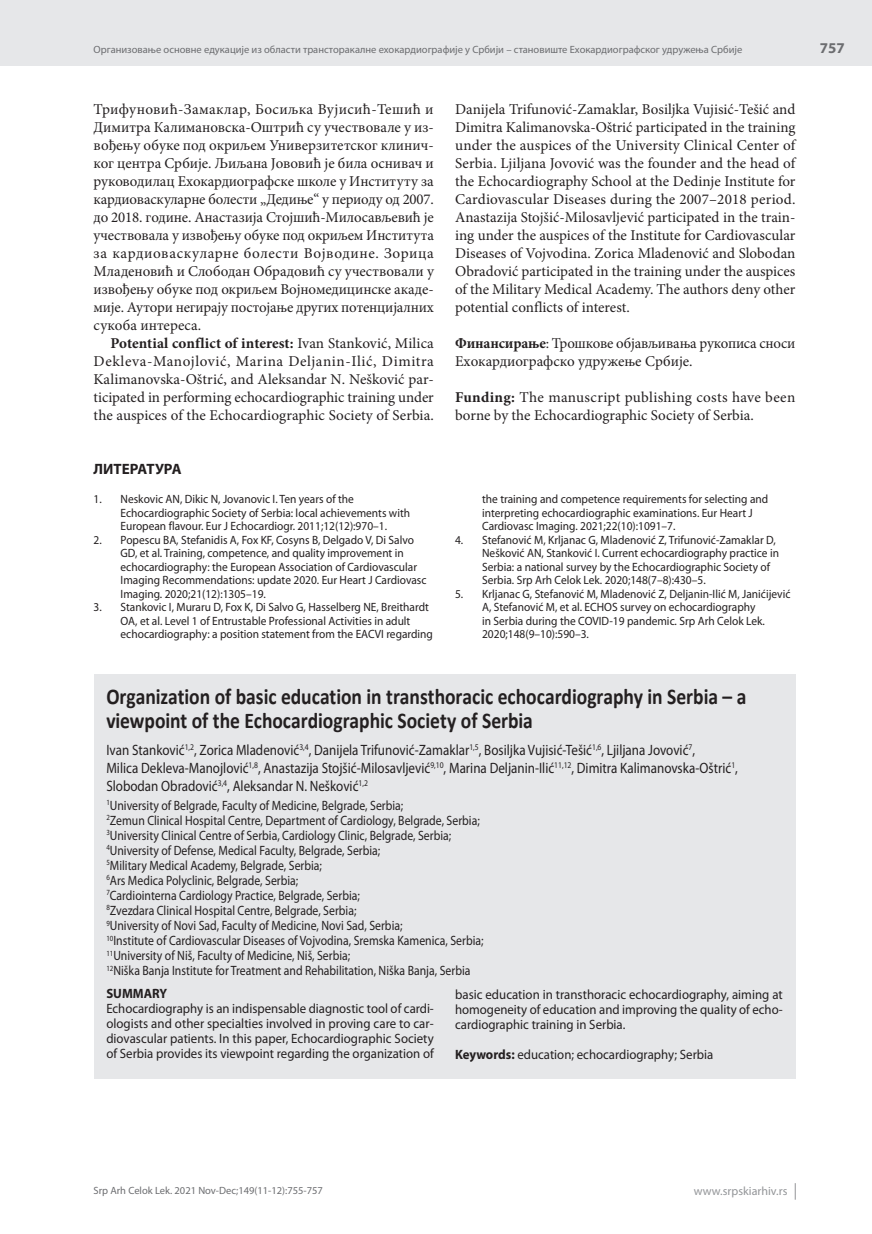
<style>
.page{position:relative;width:872px;height:1234px;background:#fff}
.page>*{position:absolute;margin:0;border:0;box-sizing:border-box;transform-origin:0 0}
.t1{font:700 22.5px/24px "Calibri";letter-spacing:-.005em;color:#231f20;scale:.87 1}
.t2{font:15px/18px "Minion Pro";color:#231f20;text-align:justify}
.t3{font:15px/18px "Myriad Pro";color:#231f20;scale:.87 1}
.t4{font:700 15px "Myriad Pro";color:#231f20}
.t5{font:700 15px "Myriad Pro";color:#6c6d70}
.t6{font:13.5px/15px "Myriad Pro";color:#231f20;scale:.87 1}
.t7{font:13.5px/15px "Myriad Pro";color:#231f20;text-align:justify;scale:.95 1}
.t8{font:700 13.5px "Myriad Pro";color:#231f20;scale:.95 1}
.t9{font:12px/13.5px "Myriad Pro";color:#231f20;scale:.95 1}
.t10{font:12px "Myriad Pro";color:#939598}
.t11{font:10.5px "Myriad Pro";color:#6c6d70}
.s1{font-weight:700}
</style>
<div class="page">
<div style="left:0;top:0;width:872px;height:66px;background:#e6e7e9"></div>
<svg style="left:795px;top:1183px;width:1px;height:16px"></svg>
<div style="left:94px;top:674px;width:701px;height:404px;background:#e6e7e9"></div>
<p class="t11" style="left:94px;top:43px;width:650px">Организовање основне едукације из области трансторакалне ехокардиографије у Србији – становиште Ехокардиографског удружења Србије</p>
<p class="t2" style="left:94px;top:100px;width:342px">Трифуновић-Замаклар, Босиљка Вујисић-Тешић и Димитра Калимановска-Оштрић су учествовале у из&shy;вођењу обуке под окриљем Универзитетског клинич&shy;ког центра Србије. Љиљана Јововић је била оснивач и руководилац Ехокардиографске школе у Институту за кардиоваскуларне болести „Дедиње“ у периоду од 2007. до 2018. године. Анастазија Стојшић-Милосављевић је учествовала у извођењу обуке под окриљем Института за кардиоваскуларне болести Војводине. Зорица Младеновић и Слободан Обрадовић су учествовали у извођењу обуке под окриљем Војномедицинске акаде&shy;мије. Аутори негирају постојање других потенцијалних сукоба интереса.</p>
<p class="t2" style="left:94px;top:334px;width:342px;text-indent:17px"><span class="s1">Potential conflict of interest:</span> Ivan Stanković, Milica Dekleva-Manojlović, Marina Deljanin-Ilić, Dimitra Kalimanovska-Oštrić, and Aleksandar N. Nešković par&shy;ticipated in performing echocardiographic training under the auspices of the Echocardiographic Society of Serbia.</p>
<p class="t4" style="left:94px;top:459px;width:89px">ЛИТЕРАТУРА</p>
<p class="t9" style="left:121px;top:492px;width:306px;text-indent:-27px">1. Neskovic AN, Dikic N, Jovanovic I. Ten years of the<br>Echocardiographic Society of Serbia: local achievements with<br>European flavour. Eur J Echocardiogr. 2011;12(12):970–1.</p>
<p class="t9" style="left:121px;top:532px;width:324px;text-indent:-27px">2. Popescu BA, Stefanidis A, Fox KF, Cosyns B, Delgado V, Di Salvo GD, et al. Training, competence, and quality improvement in echocardiography: the European Association of Cardiovascular Imaging Recommendations: update 2020. Eur Heart J Cardiovasc Imaging. 2020;21(12):1305–19.</p>
<p class="t9" style="left:121px;top:600px;width:330px;text-indent:-27px">3. Stankovic I, Muraru D, Fox K, Di Salvo G, Hasselberg NE, Breithardt<br>OA, et al. Level 1 of Entrustable Professional Activities in adult echocardiography: a position statement from the EACVI regarding</p>
<p class="t2" style="left:455px;top:100px;width:342px">Danijela Trifunović-Zamaklar, Bosiljka Vujisić-Tešić and Dimitra Kalimanovska-Oštrić participated in the training under the auspices of the University Clinical Center of Serbia. Ljiljana Jovović was the founder and the head of the Echocardiography School at the Dedinje Institute for Cardiovascular Diseases during the 2007–2018 period.<br>Anastazija Stojšić-Milosavljević participated in the train&shy;ing under the auspices of the Institute for Cardiovascular Diseases of Vojvodina. Zorica Mladenović and Slobodan Obradović participated in the training under the auspices of the Military Medical Academy. The authors deny other potential conflicts of interest.</p>
<p class="t2" style="left:455px;top:334px;width:342px"><span class="s1">Финансирање</span>: Трошкове објављивања рукописа сноси<br>Ехокардиографско удружење Србије.</p>
<p class="t2" style="left:455px;top:388px;width:342px"><span class="s1">Funding:</span> The manuscript publishing costs have been borne by the Echocardiographic Society of Serbia.</p>
<p class="t9" style="left:482px;top:492px;width:303px">the training and competence requirements for selecting and interpreting echocardiographic examinations. Eur Heart J<br>Cardiovasc Imaging. 2021;22(10):1091–7.</p>
<p class="t9" style="left:482px;top:532px;width:314px;text-indent:-27px">4. Stefanović M, Krljanac G, Mladenović Z, Trifunović-Zamaklar D, Nešković AN, Stanković I. Current echocardiography practice in Serbia: a national survey by the Echocardiographic Society of Serbia. Srp Arh Celok Lek. 2020;148(7–8):430–5.</p>
<p class="t9" style="left:482px;top:586px;width:326px;text-indent:-27px">5. Krljanac G, Stefanović M, Mladenović Z, Deljanin-Ilić M, Janićijević A, Stefanović M, et al. ECHOS survey on echocardiography<br>in Serbia during the COVID-19 pandemic. Srp Arh Celok Lek.<br>2020;148(9–10):590–3.</p>
<h1 class="t1" style="left:106px;top:684px;width:737px">Organization of basic education in transthoracic echocardiography in Serbia – a viewpoint of the Echocardiographic Society of Serbia</h1>
<p class="t3" style="left:106px;top:740px;width:727px">Ivan Stanković<sup>1,2</sup>, Zorica Mladenović<sup>3,4</sup>, Danijela Trifunović-Zamaklar<sup>1,5</sup>, Bosiljka Vujisić-Tešić<sup>1,6</sup>, Ljiljana Jovović<sup>7</sup>,<br>Milica Dekleva-Manojlović<sup>1,8</sup>, Anastazija Stojšić-Milosavljević<sup>9,10</sup>, Marina Deljanin-Ilić<sup>11,12</sup>, Dimitra Kalimanovska-Oštrić<sup>1</sup>,<br>Slobodan Obradović<sup>3,4</sup>, Aleksandar N. Nešković<sup>1,2</sup></p>
<p class="t6" style="left:106px;top:797px;width:435px"><sup>1</sup>University of Belgrade, Faculty of Medicine, Belgrade, Serbia;<br><sup>2</sup>Zemun Clinical Hospital Centre, Department of Cardiology, Belgrade, Serbia; <sup>3</sup>University Clinical Centre of Serbia, Cardiology Clinic, Belgrade, Serbia; <sup>4</sup>University of Defense, Medical Faculty, Belgrade, Serbia;<br><sup>5</sup>Military Medical Academy, Belgrade, Serbia;<br><sup>6</sup>Ars Medica Polyclinic, Belgrade, Serbia;<br><sup>7</sup>Cardiointerna Cardiology Practice, Belgrade, Serbia;<br><sup>8</sup>Zvezdara Clinical Hospital Centre, Belgrade, Serbia;<br><sup>9</sup>University of Novi Sad, Faculty of Medicine, Novi Sad, Serbia;<br><sup>10</sup>Institute of Cardiovascular Diseases of Vojvodina, Sremska Kamenica, Serbia; <sup>11</sup>University of Niš, Faculty of Medicine, Niš, Serbia;<br><sup>12</sup>Niška Banja Institute for Treatment and Rehabilitation, Niška Banja, Serbia</p>
<p class="t8" style="left:106px;top:984px;width:66px">SUMMARY</p>
<p class="t7" style="left:106px;top:1000px;width:346px">Echocardiography is an indispensable diagnostic tool of cardi&shy;ologists and other specialties involved in proving care to car&shy;diovascular patients. In this paper, Echocardiographic Society of Serbia provides its viewpoint regarding the organization of</p>
<p class="t7" style="left:455px;top:986px;width:346px">basic education in transthoracic echocardiography, aiming at homogeneity of education and improving the quality of echo&shy;cardiographic training in Serbia.</p>
<p class="t7" style="left:455px;top:1046px;width:273px"><span class="s1">Keywords:</span> education; echocardiography; Serbia</p>
<p class="t5" style="left:820px;top:38px;width:26px">757</p>
<p class="t11" style="left:94px;top:1184px;width:231px">Srp Arh Celok Lek. 2021 Nov-Dec;149(11-12):755-757</p>
<p class="t10" style="left:694px;top:1183px;width:95px">www.srpskiarhiv.rs</p>
</div>
